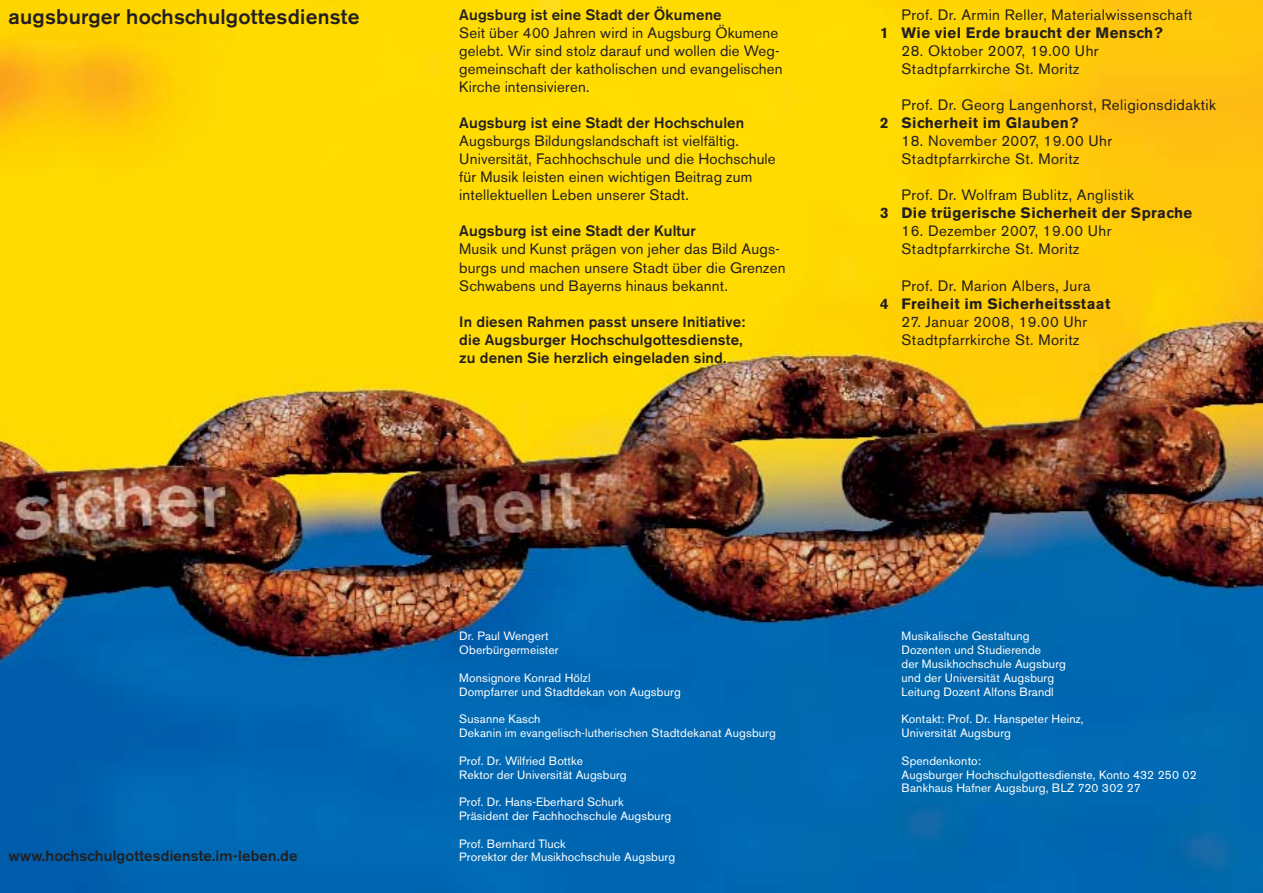
<style>
.page{position:relative;width:1263px;height:893px;background:#fff}
.page>*{position:absolute;margin:0;border:0;box-sizing:border-box;transform-origin:0 0}
.t1{font:500 21px "Akzidenz Grotesk BE";letter-spacing:.01em;color:#231f20}
.t2{font:15px/18px "Akzidenz Grotesk BE";letter-spacing:.01em;color:#231f20}
.t3{font:15px/18px "Akzidenz Grotesk BE";letter-spacing:.03em;color:#231f20}
.t4{font:500 15px/18px "Akzidenz Grotesk BE";letter-spacing:.01em;color:#231f20}
.t5{font:700 15px "Akzidenz Grotesk BE";letter-spacing:.03em;color:#231f20}
.t6{font:12px/13.8px "Akzidenz Grotesk BE";letter-spacing:.01em;color:#fff}
</style>
<div class="page">
<img style="left:0;top:0;width:1263px;height:893px">
<h1 class="t1" style="left:9px;top:9px;width:353px">augsburger hochschulgottesdienste</h1>
<p class="t4" style="left:459px;top:7px;width:264px">Augsburg ist eine Stadt der Ökumene</p>
<p class="t2" style="left:459px;top:25px;width:325px">Seit über 400 Jahren wird in Augsburg Ökumene gelebt. Wir sind stolz darauf und wollen die Weg&shy;gemeinschaft der katholischen und evangelischen Kirche intensivieren.</p>
<p class="t4" style="left:459px;top:115px;width:287px">Augsburg ist eine Stadt der Hochschulen</p>
<p class="t2" style="left:459px;top:133px;width:318px">Augsburgs Bildungslandschaft ist vielfältig.<br>Universität, Fachhochschule und die Hochschule für Musik leisten einen wichtigen Beitrag zum intellektuellen Leben unserer Stadt.</p>
<p class="t4" style="left:459px;top:223px;width:238px">Augsburg ist eine Stadt der Kultur</p>
<p class="t2" style="left:459px;top:242px;width:328px">Musik und Kunst prägen von jeher das Bild Augs&shy;burgs und machen unsere Stadt über die Grenzen<br>Schwabens und Bayerns hinaus bekannt.</p>
<p class="t4" style="left:459px;top:314px;width:287px">In diesen Rahmen passt unsere Initiative: die Augsburger Hochschulgottesdienste, zu denen Sie herzlich eingeladen sind.</p>
<p class="t3" style="left:901px;top:7px;width:293px">Prof. Dr. Armin Reller, Materialwissenschaft</p>
<p class="t5" style="left:880px;top:27px;width:284px">1 Wie viel Erde braucht der Mensch?</p>
<p class="t3" style="left:901px;top:43px;width:199px">28. Oktober 2007, 19.00 Uhr<br>Stadtpfarrkirche St. Moritz</p>
<p class="t3" style="left:901px;top:97px;width:316px">Prof. Dr. Georg Langenhorst, Religionsdidaktik</p>
<p class="t5" style="left:880px;top:117px;width:200px">2 Sicherheit im Glauben?</p>
<p class="t3" style="left:901px;top:133px;width:212px">18. November 2007, 19.00 Uhr<br>Stadtpfarrkirche St. Moritz</p>
<p class="t3" style="left:901px;top:188px;width:234px">Prof. Dr. Wolfram Bublitz, Anglistik</p>
<p class="t5" style="left:880px;top:208px;width:313px">3 Die trügerische Sicherheit der Sprache</p>
<p class="t3" style="left:901px;top:224px;width:212px">16. Dezember 2007, 19.00 Uhr<br>Stadtpfarrkirche St. Moritz</p>
<p class="t3" style="left:901px;top:278px;width:190px">Prof. Dr. Marion Albers, Jura</p>
<p class="t5" style="left:880px;top:298px;width:232px">4 Freiheit im Sicherheitsstaat</p>
<p class="t3" style="left:901px;top:314px;width:187px">27. Januar 2008, 19.00 Uhr<br>Stadtpfarrkirche St. Moritz</p>
<p class="t4" style="left:9px;top:848px;width:290px">www.hochschulgottesdienste.im-leben.de</p>
<p class="t6" style="left:459px;top:631px;width:101px">Dr. Paul Wengert<br>Oberbürgermeister</p>
<p class="t6" style="left:459px;top:672px;width:223px">Monsignore Konrad Hölzl<br>Dompfarrer und Stadtdekan von Augsburg</p>
<p class="t6" style="left:459px;top:713px;width:318px">Susanne Kasch<br>Dekanin im evangelisch-lutherischen Stadtdekanat Augsburg</p>
<p class="t6" style="left:459px;top:755px;width:169px">Prof. Dr. Wilfried Bottke<br>Rektor der Universität Augsburg</p>
<p class="t6" style="left:459px;top:796px;width:214px">Prof. Dr. Hans-Eberhard Schurk<br>Präsident der Fachhochschule Augsburg</p>
<p class="t6" style="left:459px;top:838px;width:217px">Prof. Bernhard Tluck<br>Prorektor der Musikhochschule Augsburg</p>
<p class="t6" style="left:901px;top:631px;width:166px">Musikalische Gestaltung<br>Dozenten und Studierende<br>der Musikhochschule Augsburg und der Universität Augsburg<br>Leitung Dozent Alfons Brandl</p>
<p class="t6" style="left:901px;top:713px;width:184px">Kontakt: Prof. Dr. Hanspeter Heinz,<br>Universität Augsburg</p>
<p class="t6" style="left:901px;top:755px;width:297px">Spendenkonto:<br>Augsburger Hochschulgottesdienste, Konto 432 250 02<br>Bankhaus Hafner Augsburg, BLZ 720 302 27</p>
</div>
